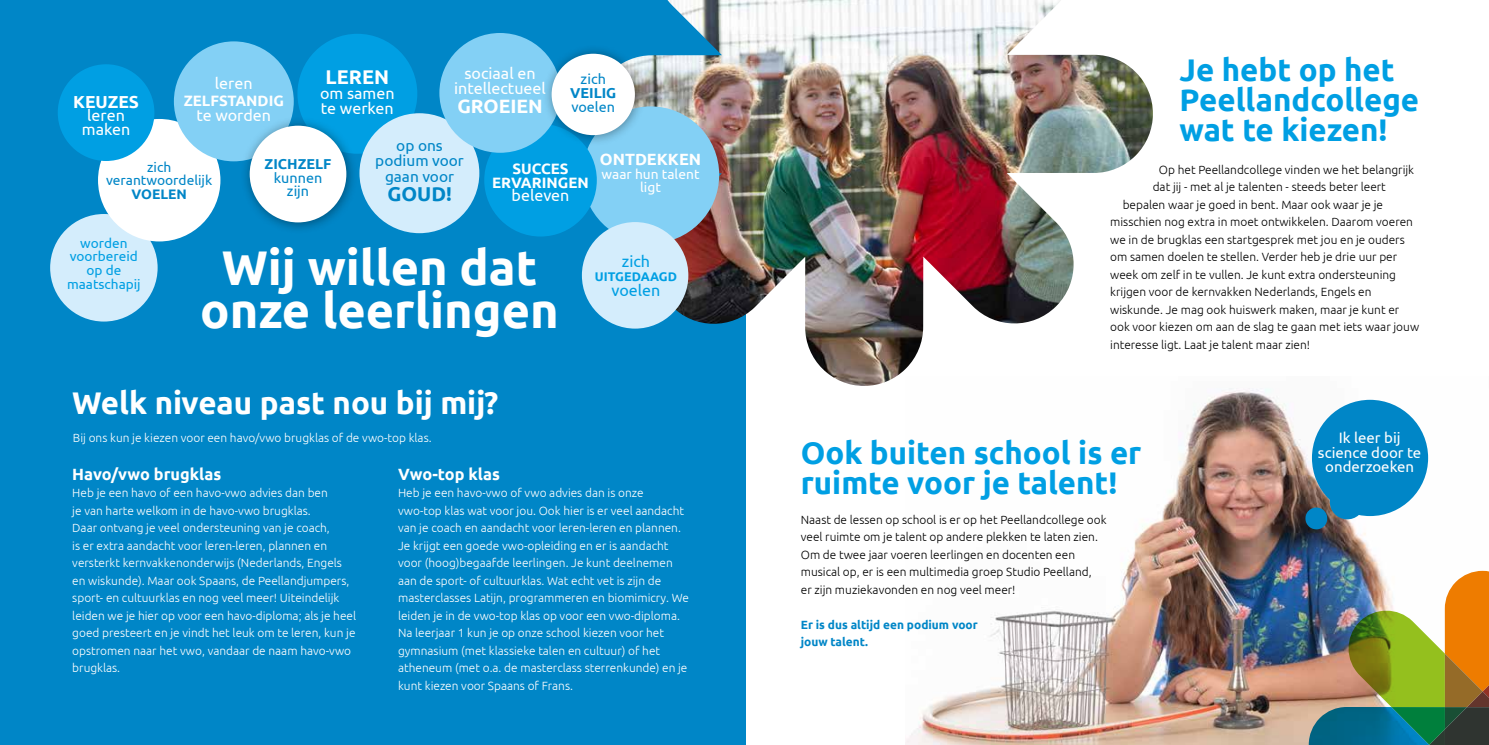
<style>
.page{position:relative;width:1489px;height:745px;background:#fff}
.page>*{position:absolute;margin:0;border:0;box-sizing:border-box;transform-origin:0 0}
.t1{font:700 48.62px/43.4px "Ubuntu";color:#fff;text-align:center}
.t2{font:700 31.25px/30px "Ubuntu";color:#009fe3}
.t3{font:700 31.25px "Ubuntu";color:#fff}
.t4{font:700 20px "Ubuntu";color:#0086c7}
.t5{font:700 19.88px "Ubuntu";color:#fff}
.t6{font:700 19.25px "Ubuntu";color:#fff}
.t7{font:700 17.38px "Ubuntu";color:#fff}
.t8{font:700 16.25px "Ubuntu";color:#fff}
.t9{font:16.12px/15px "Ubuntu";color:#fff;text-align:center}
.t10{font:16.12px "Ubuntu";color:#009fe3}
.t11{font:15.38px/15.4px "Ubuntu";color:#0086c7;text-align:center}
.t12{font:15px/14.5px "Ubuntu";color:#fff;text-align:center}
.t13{font:700 15px/13.6px "Ubuntu";color:#fff;text-align:center}
.t14{font:14.38px/13.6px "Ubuntu";color:#0086c7;text-align:center}
.t15{font:700 14.38px "Ubuntu";color:#0086c7}
.t16{font:13.75px/13.6px "Ubuntu";color:#0086c7;text-align:center}
.t17{font:13.75px/13.6px "Ubuntu";color:#fff;text-align:center}
.t18{font:700 13.75px "Ubuntu";color:#0086c7}
.t19{font:13.62px/13.6px "Ubuntu";color:#009fe3;text-align:center}
.t20{font:700 12.62px "Ubuntu";color:#009fe3}
.t21{font:300 11.88px/17.5px "Ubuntu";color:#fff}
.t22{font:300 11.88px/17.5px "Ubuntu";color:#000}
.t23{font:700 11.88px/17.5px "Ubuntu";color:#0086c7}
</style>
<div class="page">
<div style="left:0;top:0;width:745px;height:744px;background:#0086c7"></div>
<div style="left:50px;top:214px;width:108px;height:107px;background:#d4edfc;border-radius:50%"></div>
<img style="left:592px;top:0;width:560px;height:386px">
<img style="left:905px;top:376px;width:524px;height:368px">
<div style="left:582px;top:106px;width:137px;height:137px;background:#83d0f5;border-radius:50%"></div>
<div style="left:297px;top:34px;width:120px;height:120px;background:#009fe3;border-radius:50%"></div>
<div style="left:98px;top:119px;width:122px;height:122px;background:#fff;border-radius:50%"></div>
<div style="left:174px;top:41px;width:120px;height:120px;background:#83d0f5;border-radius:50%"></div>
<div style="left:58px;top:64px;width:96px;height:97px;background:#009fe3;border-radius:50%"></div>
<div style="left:240px;top:116px;width:118px;height:118px;background:#000;opacity:.39"></div>
<div style="left:250px;top:126px;width:96px;height:96px;background:#fff;border-radius:50%"></div>
<div style="left:484px;top:124px;width:112px;height:112px;background:#009fe3;border-radius:50%"></div>
<div style="left:582px;top:222px;width:106px;height:106px;background:#d4edfc;border-radius:50%"></div>
<div style="left:1311px;top:399px;width:116px;height:116px;background:#0086c7;border-radius:50%"></div>
<svg style="left:1303px;top:481px;width:63px;height:49px"></svg>
<img style="left:1308px;top:570px;width:180px;height:175px">
<div style="left:359px;top:113px;width:120px;height:120px;background:#d4edfc;border-radius:50%"></div>
<div style="left:439px;top:33px;width:121px;height:120px;background:#83d0f5;border-radius:50%"></div>
<div style="left:542px;top:44px;width:104px;height:103px;background:#000;opacity:.39"></div>
<div style="left:551px;top:54px;width:84px;height:81px;background:#fff;border-radius:50%"></div>
<h3 class="t7" style="left:73px;top:91px;width:67px">KEUZES</h3>
<h3 class="t9" style="left:82px;top:108px;width:50px;line-height:13.6px">leren maken</h3>
<h3 class="t9" style="left:215px;top:75px;width:39px">leren</h3>
<p class="t13" style="left:184px;top:94px;width:102px">ZELFSTANDIG</p>
<h3 class="t9" style="left:196px;top:107px;width:76px">te worden</h3>
<h3 class="t5" style="left:325px;top:65px;width:65px">LEREN</h3>
<h3 class="t9" style="left:320px;top:85px;width:76px;text-align:left">om samen te werken</h3>
<h3 class="t9" style="left:454px;top:65px;width:93px">sociaal en intellectueel</h3>
<h3 class="t6" style="left:457px;top:94px;width:87px">GROEIEN</h3>
<p class="t14" style="left:580px;top:72px;width:27px">zich</p>
<p class="t15" style="left:570px;top:84px;width:48px">VEILIG</p>
<p class="t14" style="left:571px;top:99px;width:45px">voelen</p>
<p class="t16" style="left:106px;top:159px;width:108px">zich verantwoordelijk</p>
<p class="t18" style="left:132px;top:186px;width:57px">VOELEN</p>
<p class="t11" style="left:375px;top:137px;width:90px">op ons podium voor gaan voor</p>
<h3 class="t4" style="left:387px;top:181px;width:66px">GOUD!</h3>
<p class="t15" style="left:264px;top:155px;width:68px">ZICHZELF</p>
<p class="t14" style="left:274px;top:170px;width:50px">kunnen zijn</p>
<p class="t13" style="left:492px;top:161px;width:98px">SUCCES<br>ERVARINGEN</p>
<h3 class="t9" style="left:511px;top:187px;width:59px">beleven</h3>
<h3 class="t8" style="left:600px;top:149px;width:103px">ONTDEKKEN</h3>
<p class="t17" style="left:601px;top:166px;width:99px">waar hun talent ligt</p>
<p class="t19" style="left:67px;top:235px;width:75px">worden voorbereid op de maatschapij</p>
<h1 class="t1" style="left:200px;top:245px;width:360px">Wij willen dat onze leerlingen</h1>
<h3 class="t10" style="left:622px;top:251px;width:30px">zich</h3>
<p class="t20" style="left:595px;top:268px;width:84px">UITGEDAAGD</p>
<h3 class="t10" style="left:611px;top:280px;width:50px">voelen</h3>
<h2 class="t3" style="left:72px;top:384px;width:427px">Welk niveau past nou bij mij?</h2>
<p class="t21" style="left:73px;top:428px;width:360px">Bij ons kun je kiezen voor een havo/vwo brugklas of de vwo-top klas.</p>
<h3 class="t8" style="left:72px;top:463px;width:151px">Havo/vwo brugklas</h3>
<p class="t21" style="left:72px;top:483px;width:285px">Heb je een havo of een havo-vwo advies dan ben<br>je van harte welkom in de havo-vwo brugklas.<br>Daar ontvang je veel ondersteuning van je coach,<br>is er extra aandacht voor leren-leren, plannen en versterkt kernvakkenonderwijs (Nederlands, Engels en wiskunde). Maar ook Spaans, de Peellandjumpers, sport- en cultuurklas en nog veel meer! Uiteindelijk leiden we je hier op voor een havo-diploma; als je heel goed presteert en je vindt het leuk om te leren, kun je opstromen naar het vwo, vandaar de naam havo-vwo brugklas.</p>
<h3 class="t8" style="left:398px;top:463px;width:103px">Vwo-top klas</h3>
<p class="t21" style="left:398px;top:483px;width:292px">Heb je een havo-vwo of vwo advies dan is onze vwo-top klas wat voor jou. Ook hier is er veel aandacht van je coach en aandacht voor leren-leren en plannen.<br>Je krijgt een goede vwo-opleiding en er is aandacht voor (hoog)begaafde leerlingen. Je kunt deelnemen aan de sport- of cultuurklas. Wat echt vet is zijn de masterclasses Latijn, programmeren en biomimicry. We leiden je in de vwo-top klas op voor een vwo-diploma.<br>Na leerjaar 1 kun je op onze school kiezen voor het gymnasium (met klassieke talen en cultuur) of het atheneum (met o.a. de masterclass sterrenkunde) en je kunt kiezen voor Spaans of Frans.</p>
<h2 class="t2" style="left:1179px;top:54px;width:241px">Je hebt op het<br>Peellandcollege wat te kiezen!</h2>
<p class="t22" style="left:1158px;top:160px;width:257px">Op het Peellandcollege vinden we het belangrijk</p>
<p class="t22" style="left:1152px;top:178px;width:235px">dat jij - met al je talenten - steeds beter leert</p>
<p class="t22" style="left:1122px;top:195px;width:262px">bepalen waar je goed in bent. Maar ook waar je je</p>
<p class="t22" style="left:1110px;top:213px;width:304px">misschien nog extra in moet ontwikkelen. Daarom voeren</p>
<p class="t22" style="left:1110px;top:230px;width:296px">we in de brugklas een startgesprek met jou en je ouders</p>
<p class="t22" style="left:1110px;top:248px;width:288px">om samen doelen te stellen. Verder heb je drie uur per</p>
<p class="t22" style="left:1110px;top:265px;width:287px">week om zelf in te vullen. Je kunt extra ondersteuning</p>
<p class="t22" style="left:1110px;top:283px;width:263px">krijgen voor de kernvakken Nederlands, Engels en</p>
<p class="t22" style="left:1110px;top:300px;width:290px">wiskunde. Je mag ook huiswerk maken, maar je kunt er</p>
<p class="t22" style="left:1110px;top:318px;width:310px">ook voor kiezen om aan de slag te gaan met iets waar jouw</p>
<p class="t22" style="left:1110px;top:335px;width:201px">interesse ligt. Laat je talent maar zien!</p>
<h2 class="t2" style="left:800px;top:436px;width:342px">Ook buiten school is er ruimte voor je talent!</h2>
<p class="t22" style="left:800px;top:510px;width:307px">Naast de lessen op school is er op het Peellandcollege ook veel ruimte om je talent op andere plekken te laten zien.<br>Om de twee jaar voeren leerlingen en docenten een musical op, er is een multimedia groep Studio Peelland,<br>er zijn muziekavonden en nog veel meer!</p>
<p class="t23" style="left:800px;top:615px;width:178px">Er is dus altijd een podium voor jouw talent.</p>
<p class="t12" style="left:1317px;top:430px;width:105px">Ik leer bij science door te onderzoeken</p>
</div>
